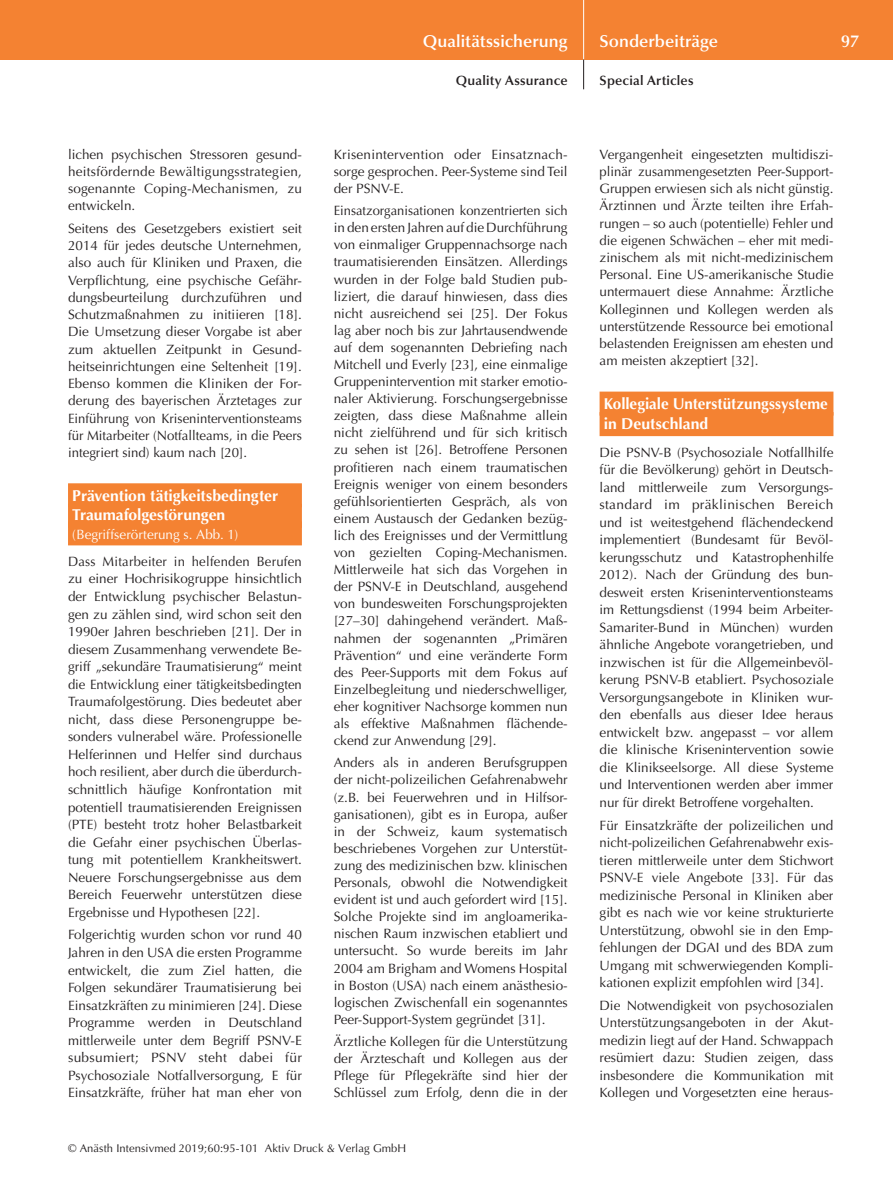
<style>
.page{position:relative;width:893px;height:1191px;background:#fff}
.page>*{position:absolute;margin:0;border:0;box-sizing:border-box;transform-origin:0 0}
.t1{font:600 17.25px "Optima";letter-spacing:.005em;color:#fff}
.t2{font:700 15.75px/19px "Optima";color:#fff}
.t3{font:13.5px/17.5px "Optima";color:#231f20;text-align:justify}
.t4{font:13.5px/17.1px "Optima";color:#231f20;text-align:justify;scale:.96 1}
.t5{font:600 13.5px "Optima";letter-spacing:.015em;color:#231f20}
.t6{font:13.5px "Optima";color:#fff}
.t7{font:11.25px "Optima";letter-spacing:.005em;color:#231f20}
</style>
<div class="page">
<div style="left:0;top:0;width:893px;height:60px;background:#f48232"></div>
<hr style="left:583px;top:0;width:1px;height:60px;background:#fff">
<svg style="left:583px;top:60px;width:1px;height:29px"></svg>
<div style="left:68px;top:483px;width:234px;height:24px;background:#f48232"></div>
<div style="left:68px;top:504px;width:234px;height:24px;background:#f48232"></div>
<div style="left:68px;top:521px;width:234px;height:24px;background:#f48232"></div>
<div style="left:600px;top:391px;width:233px;height:24px;background:#f48232"></div>
<div style="left:600px;top:412px;width:233px;height:24px;background:#f48232"></div>
<p class="t3" style="left:68px;top:146px;width:235px">lichen psychischen Stressoren gesund&shy;heitsfördernde Bewältigungsstrategien, sogenannte Coping-Mechanismen, zu entwickeln.</p>
<p class="t3" style="left:68px;top:220px;width:235px">Seitens des Gesetzgebers existiert seit 2014 für jedes deutsche Unternehmen, also auch für Kliniken und Praxen, die Verpflichtung, eine psychische Gefähr&shy;dungsbeurteilung durchzuführen und Schutzmaßnahmen zu initiieren [18].<br>Die Umsetzung dieser Vorgabe ist aber zum aktuellen Zeitpunkt in Gesund&shy;heitseinrichtungen eine Seltenheit [19].<br>Ebenso kommen die Kliniken der For&shy;derung des bayerischen Ärztetages zur Einführung von Kriseninterventionsteams für Mitarbeiter (Notfallteams, in die Peers integriert sind) kaum nach [20].</p>
<p class="t2" style="left:72px;top:486px;width:207px">Prävention tätigkeitsbedingter<br>Traumafolgestörungen</p>
<p class="t6" style="left:72px;top:526px;width:168px">(Begriffserörterung s. Abb. 1)</p>
<p class="t3" style="left:68px;top:553px;width:235px">Dass Mitarbeiter in helfenden Berufen zu einer Hochrisikogruppe hinsichtlich der Entwicklung psychischer Belastun&shy;gen zu zählen sind, wird schon seit den 1990er Jahren beschrieben [21]. Der in diesem Zusammenhang verwendete Be&shy;griff „sekundäre Traumatisierung“ meint die Entwicklung einer tätigkeitsbedingten Traumafolgestörung. Dies bedeutet aber nicht, dass diese Personengruppe be&shy;sonders vulnerabel wäre. Professionelle Helferinnen und Helfer sind durchaus hoch resilient, aber durch die überdurch&shy;schnittlich häufige Konfrontation mit potentiell traumatisierenden Ereignissen (PTE) besteht trotz hoher Belastbarkeit die Gefahr einer psychischen Überlas&shy;tung mit potentiellem Krankheitswert.<br>Neuere Forschungsergebnisse aus dem Bereich Feuerwehr unterstützen diese Ergebnisse und Hypothesen [22].</p>
<p class="t3" style="left:68px;top:926px;width:235px">Folgerichtig wurden schon vor rund 40<br>Jahren in den USA die ersten Programme entwickelt, die zum Ziel hatten, die Folgen sekundärer Traumatisierung bei Einsatzkräften zu minimieren [24]. Diese Programme werden in Deutschland mittlerweile unter dem Begriff PSNV-E subsumiert; PSNV steht dabei für Psychosoziale Notfallversorgung, E für Einsatzkräfte, früher hat man eher von</p>
<p class="t1" style="left:423px;top:31px;width:146px">Qualitätssicherung</p>
<p class="t5" style="left:456px;top:73px;width:113px">Quality Assurance</p>
<p class="t3" style="left:334px;top:146px;width:235px;line-height:17.1px">Krisenintervention oder Einsatznach&shy;sorge gesprochen. Peer-Systeme sind Teil der PSNV-E.</p>
<p class="t4" style="left:334px;top:202px;width:245px">Einsatzorganisationen konzentrierten sich in den ersten Jahren auf die Durchführung von einmaliger Gruppennachsorge nach traumatisierenden Einsätzen. Allerdings wurden in der Folge bald Studien pub&shy;liziert, die darauf hinwiesen, dass dies nicht ausreichend sei [25]. Der Fokus lag aber noch bis zur Jahrtausendwende auf dem sogenannten Debriefing nach Mitchell und Everly [23], eine einmalige Gruppenintervention mit starker emotio&shy;naler Aktivierung. Forschungsergebnisse zeigten, dass diese Maßnahme allein nicht zielführend und für sich kritisch zu sehen ist [26]. Betroffene Personen profitieren nach einem traumatischen Ereignis weniger von einem besonders gefühlsorientierten Gespräch, als von einem Austausch der Gedanken bezüg&shy;lich des Ereignisses und der Vermittlung von gezielten Coping-Mechanismen.<br>Mittlerweile hat sich das Vorgehen in der PSNV-E in Deutschland, ausgehend von bundesweiten Forschungsprojekten [27–30] dahingehend verändert. Maß&shy;nahmen der sogenannten „Primären Prävention“ und eine veränderte Form des Peer-Supports mit dem Fokus auf Einzelbegleitung und niederschwelliger, eher kognitiver Nachsorge kommen nun als effektive Maßnahmen flächende&shy;ckend zur Anwendung [29].</p>
<p class="t3" style="left:334px;top:754px;width:235px;line-height:17.1px">Anders als in anderen Berufsgruppen der nicht-polizeilichen Gefahrenabwehr (z.B. bei Feuerwehren und in Hilfsor&shy;ganisationen), gibt es in Europa, außer in der Schweiz, kaum systematisch beschriebenes Vorgehen zur Unterstüt&shy;zung des medizinischen bzw. klinischen Personals, obwohl die Notwendigkeit evident ist und auch gefordert wird [15].<br>Solche Projekte sind im angloamerika&shy;nischen Raum inzwischen etabliert und untersucht. So wurde bereits im Jahr 2004 am Brigham and Womens Hospital in Boston (USA) nach einem anästhesio&shy;logischen Zwischenfall ein sogenanntes Peer-Support-System gegründet [31].</p>
<p class="t3" style="left:334px;top:1033px;width:235px;line-height:17.1px">Ärztliche Kollegen für die Unterstützung der Ärzteschaft und Kollegen aus der Pflege für Pflegekräfte sind hier der Schlüssel zum Erfolg, denn die in der</p>
<p class="t7" style="left:68px;top:1142px;width:340px">© Anästh Intensivmed 2019;60:95-101 Aktiv Druck &amp; Verlag GmbH</p>
<p class="t1" style="left:600px;top:31px;width:120px">Sonderbeiträge</p>
<p class="t1" style="left:841px;top:31px;width:19px">97</p>
<p class="t5" style="left:600px;top:73px;width:95px">Special Articles</p>
<p class="t3" style="left:600px;top:146px;width:235px">Vergangenheit eingesetzten multidiszi&shy;plinär zusammengesetzten Peer-Support-Gruppen erwiesen sich als nicht günstig.<br>Ärztinnen und Ärzte teilten ihre Erfah&shy;rungen – so auch (potentielle) Fehler und die eigenen Schwächen – eher mit medi&shy;zinischem als mit nicht-medizinischem Personal. Eine US-amerikanische Studie untermauert diese Annahme: Ärztliche Kolleginnen und Kollegen werden als unterstützende Ressource bei emotional belastenden Ereignissen am ehesten und am meisten akzeptiert [32].</p>
<p class="t2" style="left:604px;top:393px;width:225px;line-height:20.5px">Kollegiale Unterstützungssysteme in Deutschland</p>
<p class="t3" style="left:600px;top:443px;width:235px">Die PSNV-B (Psychosoziale Notfallhilfe für die Bevölkerung) gehört in Deutsch&shy;land mittlerweile zum Versorgungs&shy;standard im präklinischen Bereich und ist weitestgehend flächendeckend implementiert (Bundesamt für Bevöl&shy;kerungsschutz und Katastrophenhilfe 2012). Nach der Gründung des bun&shy;desweit ersten Kriseninterventionsteams im Rettungsdienst (1994 beim Arbeiter-Samariter-Bund in München) wurden ähnliche Angebote vorangetrieben, und inzwischen ist für die Allgemeinbevöl&shy;kerung PSNV-B etabliert. Psychosoziale Versorgungsangebote in Kliniken wur&shy;den ebenfalls aus dieser Idee heraus entwickelt bzw. angepasst – vor allem die klinische Krisenintervention sowie die Klinikseelsorge. All diese Systeme und Interventionen werden aber immer nur für direkt Betroffene vorgehalten.</p>
<p class="t3" style="left:600px;top:816px;width:235px">Für Einsatzkräfte der polizeilichen und nicht-polizeilichen Gefahrenabwehr exis&shy;tieren mittlerweile unter dem Stichwort PSNV-E viele Angebote [33]. Für das medizinische Personal in Kliniken aber gibt es nach wie vor keine strukturierte Unterstützung, obwohl sie in den Emp&shy;fehlungen der DGAI und des BDA zum Umgang mit schwerwiegenden Kompli&shy;kationen explizit empfohlen wird [34].</p>
<p class="t3" style="left:600px;top:996px;width:235px">Die Notwendigkeit von psychosozialen Unterstützungsangeboten in der Akut&shy;medizin liegt auf der Hand. Schwappach resümiert dazu: Studien zeigen, dass insbesondere die Kommunikation mit Kollegen und Vorgesetzten eine heraus-</p>
</div>
